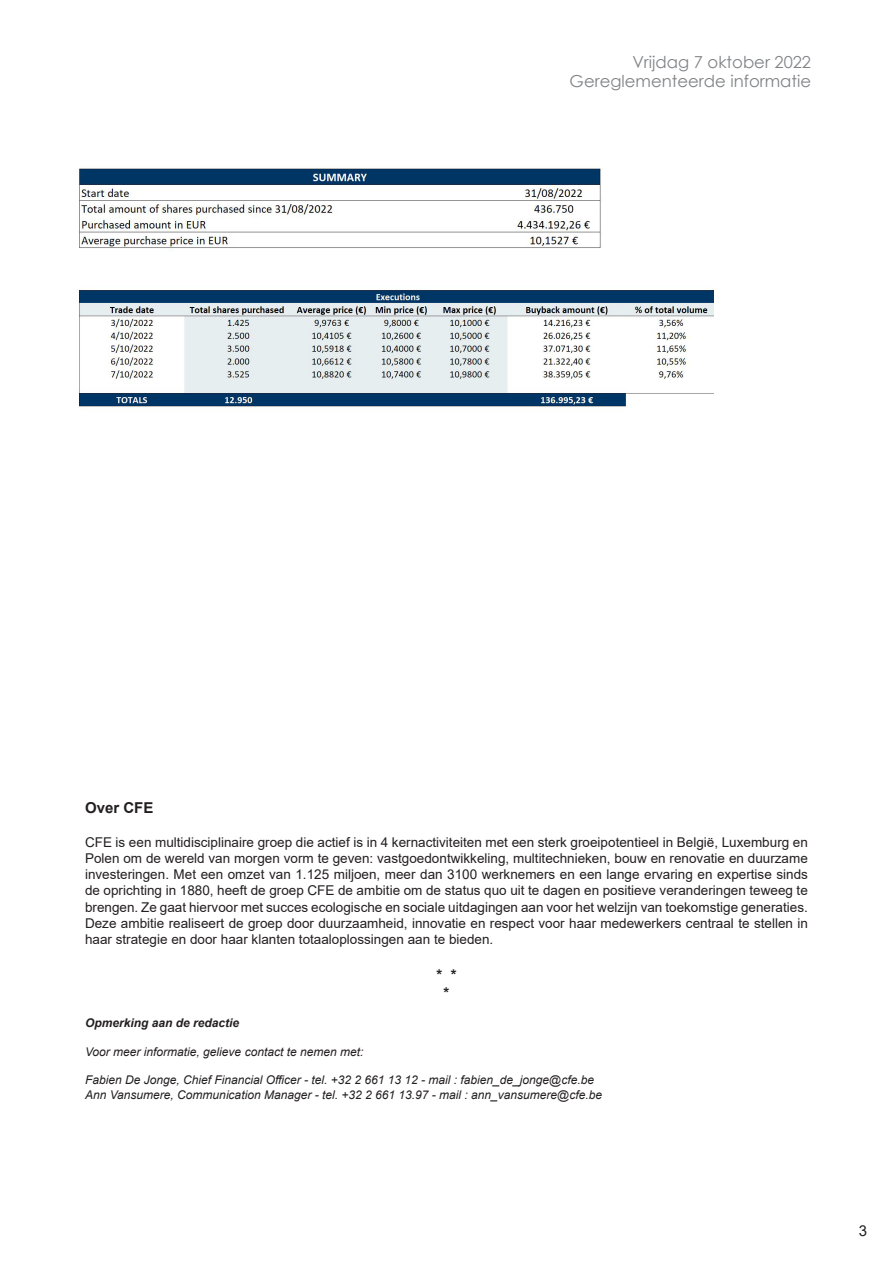
<style>
.page{position:relative;width:893px;height:1263px;background:#fff}
.page>*{position:absolute;margin:0;border:0;box-sizing:border-box;transform-origin:0 0}
.t1{font:16.5px/19.8px "Century Gothic";color:#808285;text-align:right}
.t2{font:700 15px "Arial";color:#231f20}
.t3{font:15px "Arial";color:#231f20}
.t4{font:13.5px/16.2px "Arial";color:#231f20;text-align:justify}
.t5{font:italic 12px "Arial";color:#231f20}
.t6{font:italic 700 12px "Arial";color:#231f20}
</style>
<div class="page">
<img style="left:79px;top:168px;width:522px;height:83px">
<img style="left:79px;top:290px;width:634px;height:118px">
<p class="t1" style="left:570px;top:52px;width:243px">Vrijdag 7 oktober 2022<br>Gereglementeerde informatie</p>
<p class="t2" style="left:85px;top:797px;width:70px">Over CFE</p>
<p class="t4" style="left:85px;top:834px;width:724px">CFE is een multidisciplinaire groep die actief is in 4 kernactiviteiten met een sterk groeipotentieel in België, Luxemburg en Polen om de wereld van morgen vorm te geven: vastgoedontwikkeling, multitechnieken, bouw en renovatie en duurzame investeringen. Met een omzet van 1.125 miljoen, meer dan 3100 werknemers en een lange ervaring en expertise sinds de oprichting in 1880, heeft de groep CFE de ambitie om de status quo uit te dagen en positieve veranderingen teweeg te brengen. Ze gaat hiervoor met succes ecologische en sociale uitdagingen aan voor het welzijn van toekomstige generaties.<br>Deze ambitie realiseert de groep door duurzaamheid, innovatie en respect voor haar medewerkers centraal te stellen in haar strategie en door haar klanten totaaloplossingen aan te bieden.</p>
<p class="t2" style="left:436px;top:964px;width:22px">* *</p>
<p class="t2" style="left:444px;top:982px;width:7px">*</p>
<p class="t6" style="left:85px;top:1014px;width:156px">Opmerking aan de redactie</p>
<p class="t5" style="left:85px;top:1043px;width:280px">Voor meer informatie, gelieve contact te nemen met:</p>
<p class="t5" style="left:85px;top:1072px;width:511px">Fabien De Jonge, Chief Financial Officer - tel. +32 2 661 13 12 - mail : fabien_de_jonge@cfe.be</p>
<p class="t5" style="left:85px;top:1087px;width:518px">Ann Vansumere, Communication Manager - tel. +32 2 661 13.97 - mail : ann_vansumere@cfe.be</p>
<p class="t3" style="left:859px;top:1220px;width:10px">3</p>
</div>
